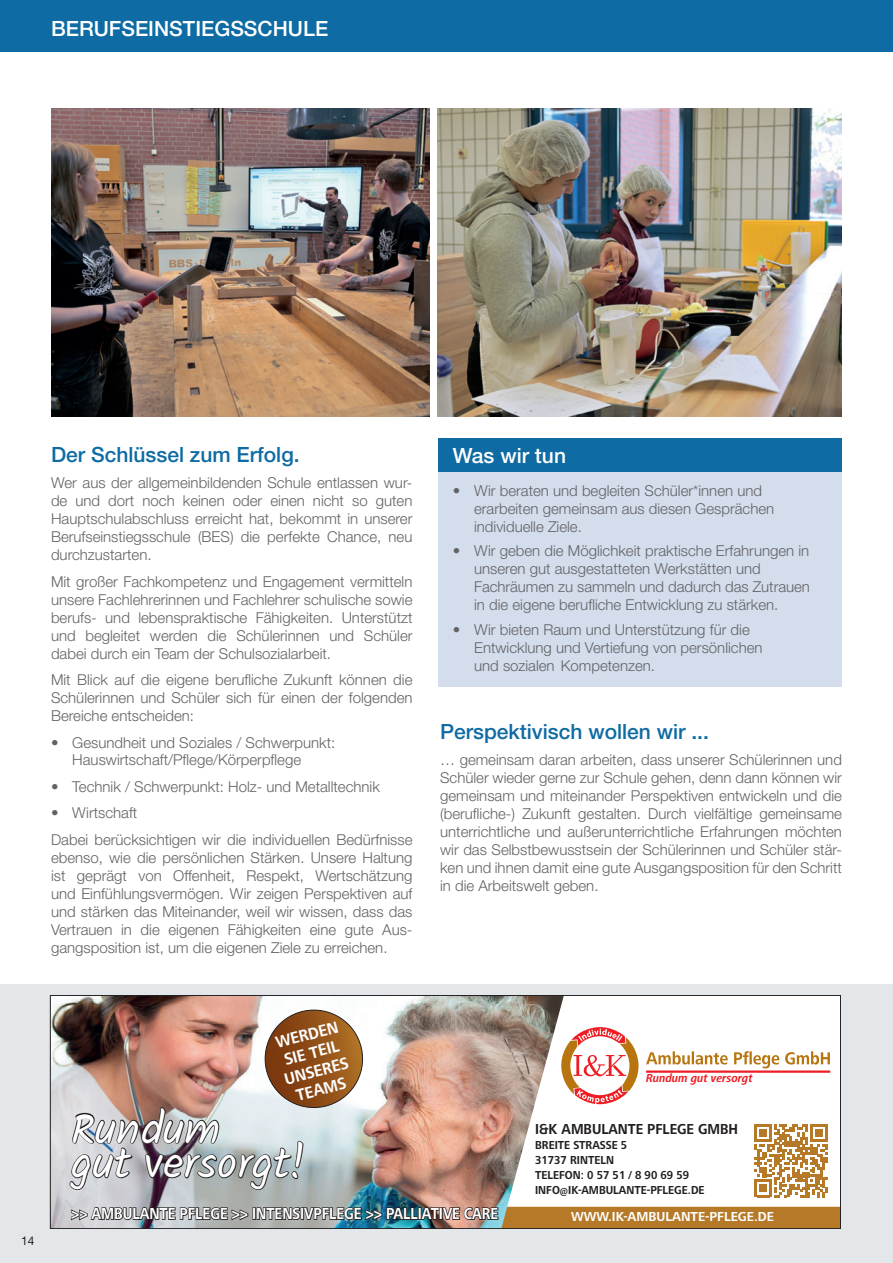
<style>
.page{position:relative;width:893px;height:1263px;background:#fff}
.page>*{position:absolute;margin:0;border:0;box-sizing:border-box;transform-origin:0 0}
.t1{font:45px/34.5px "Kalam";color:#fff}
.t2{font:500 21px "Helvetica Neue LT Std";color:#0e6ba3}
.t3{font:500 21px "Helvetica Neue LT Std";color:#fff}
.t4{font:700 17.1px/18.8px "Frutiger Next LT";color:#fff;text-align:center;scale:.9 1}
.t5{font:700 16.5px "Frutiger Next LT";color:#fff;scale:.84 1}
.t6{font:300 15px/18px "Helvetica Neue LT Std";color:#636366;text-align:justify}
.t7{font:700 15px "Frutiger Next LT";color:#231f20;scale:.9 1}
.t8{font:700 13.5px "Frutiger Next LT";color:#fff;scale:.95 1}
.t9{font:700 12px/15px "Frutiger Next LT";color:#231f20;scale:.9 1}
.t10{font:italic 700 12px "Frutiger Next LT";color:#ee1d23;scale:.9 1}
.t11{font:12px "Helvetica Neue LT Std";color:#231f20}
</style>
<div class="page">
<div style="left:0;top:984px;width:893px;height:279px;background:#e4e7ea"></div>
<div style="left:0;top:0;width:893px;height:51px;background:#0e6ba3"></div>
<img style="left:52px;top:997px;width:512px;height:230px">
<img style="left:68px;top:1005px;width:771px;height:222px">
<hr style="left:646px;top:1070px;width:184px;height:3px;background:#ec1d25">
<div style="left:50px;top:995px;width:791px;height:234px;border:1px solid #231f20"></div>
<img style="left:51px;top:108px;width:378px;height:309px">
<img style="left:438px;top:108px;width:404px;height:309px">
<div style="left:438px;top:438px;width:404px;height:249px;background:#d3ddec"></div>
<div style="left:438px;top:438px;width:404px;height:34px;background:#0e6ba3"></div>
<p class="t3" style="left:51px;top:16px;width:279px">BERUFSEINSTIEGSSCHULE</p>
<p class="t2" style="left:51px;top:442px;width:250px">Der Schlüssel zum Erfolg.</p>
<p class="t6" style="left:51px;top:473px;width:363px">Wer aus der allgemeinbildenden Schule entlassen wur&shy;de und dort noch keinen oder einen nicht so guten Hauptschulabschluss erreicht hat, bekommt in unserer Berufseinstiegsschule (BES) die perfekte Chance, neu durchzustarten.</p>
<p class="t6" style="left:51px;top:572px;width:363px">Mit großer Fachkompetenz und Engagement vermitteln unsere Fachlehrerinnen und Fachlehrer schulische sowie berufs- und lebenspraktische Fähigkeiten. Unterstützt und begleitet werden die Schülerinnen und Schüler dabei durch ein Team der Schulsozialarbeit.</p>
<p class="t6" style="left:51px;top:670px;width:363px">Mit Blick auf die eigene berufliche Zukunft können die Schülerinnen und Schüler sich für einen der folgenden Bereiche entscheiden:</p>
<p class="t6" style="left:51px;top:733px;width:286px">• Gesundheit und Soziales / Schwerpunkt:</p>
<p class="t6" style="left:72px;top:751px;width:230px">Hauswirtschaft/Pflege/Körperpflege</p>
<p class="t6" style="left:51px;top:777px;width:330px">• Technik / Schwerpunkt: Holz- und Metalltechnik</p>
<p class="t6" style="left:51px;top:804px;width:88px">• Wirtschaft</p>
<p class="t6" style="left:51px;top:830px;width:363px">Dabei berücksichtigen wir die individuellen Bedürfnisse ebenso, wie die persönlichen Stärken. Unsere Haltung ist geprägt von Offenheit, Respekt, Wertschätzung und Einfühlungsvermögen. Wir zeigen Perspektiven auf und stärken das Miteinander, weil wir wissen, dass das Vertrauen in die eigenen Fähigkeiten eine gute Aus&shy;gangsposition ist, um die eigenen Ziele zu erreichen.</p>
<p class="t3" style="left:453px;top:443px;width:115px">Was wir tun</p>
<p class="t6" style="left:474px;top:481px;width:302px;text-align:left;text-indent:-21px">• Wir beraten und begleiten Schüler*innen und erarbeiten gemeinsam aus diesen Gesprächen individuelle Ziele.</p>
<p class="t6" style="left:474px;top:542px;width:337px;text-align:left;text-indent:-21px">• Wir geben die Möglichkeit praktische Erfahrungen in unseren gut ausgestatteten Werkstätten und Fachräumen zu sammeln und dadurch das Zutrauen in die eigene berufliche Entwicklung zu stärken.</p>
<p class="t6" style="left:474px;top:620px;width:290px;text-align:left;text-indent:-21px">• Wir bieten Raum und Unterstützung für die<br>Entwicklung und Vertiefung von persönlichen und sozialen Kompetenzen.</p>
<p class="t2" style="left:440px;top:719px;width:270px">Perspektivisch wollen wir ...</p>
<p class="t6" style="left:440px;top:750px;width:403px">… gemeinsam daran arbeiten, dass unserer Schülerinnen und Schüler wieder gerne zur Schule gehen, denn dann können wir gemeinsam und miteinander Perspektiven entwickeln und die (berufliche-) Zukunft gestalten. Durch vielfältige gemeinsame unterrichtliche und außerunterrichtliche Erfahrungen möchten wir das Selbstbewusstsein der Schülerinnen und Schüler stär&shy;ken und ihnen damit eine gute Ausgangsposition für den Schritt in die Arbeitswelt geben.</p>
<p class="t11" style="left:21px;top:1233px;width:15px">14</p>
<p class="t4" style="left:273px;top:1034px;width:74px;rotate:-15deg">WERDEN<br>SIE TEIL<br>UNSERES<br>TEAMS</p>
<p class="t10" style="left:646px;top:1072px;width:120px">Rundum gut versorgt</p>
<p class="t1" style="left:71px;top:1114px;width:236px">Rundum<br>gut versorgt!</p>
<p class="t5" style="left:71px;top:1204px;width:510px">&gt;&gt; AMBULANTE PFLEGE &gt;&gt; INTENSIVPFLEGE &gt;&gt; PALLIATIVE CARE</p>
<p class="t8" style="left:571px;top:1209px;width:215px">WWW.IK-AMBULANTE-PFLEGE.DE</p>
<p class="t7" style="left:535px;top:1120px;width:227px">I&amp;K AMBULANTE PFLEGE GMBH</p>
<p class="t9" style="left:535px;top:1137px;width:190px">BREITE STRASSE 5<br>31737 RINTELN<br>TELEFON: 0 57 51 / 8 90 69 59<br>INFO@IK-AMBULANTE-PFLEGE.DE</p>
</div>
